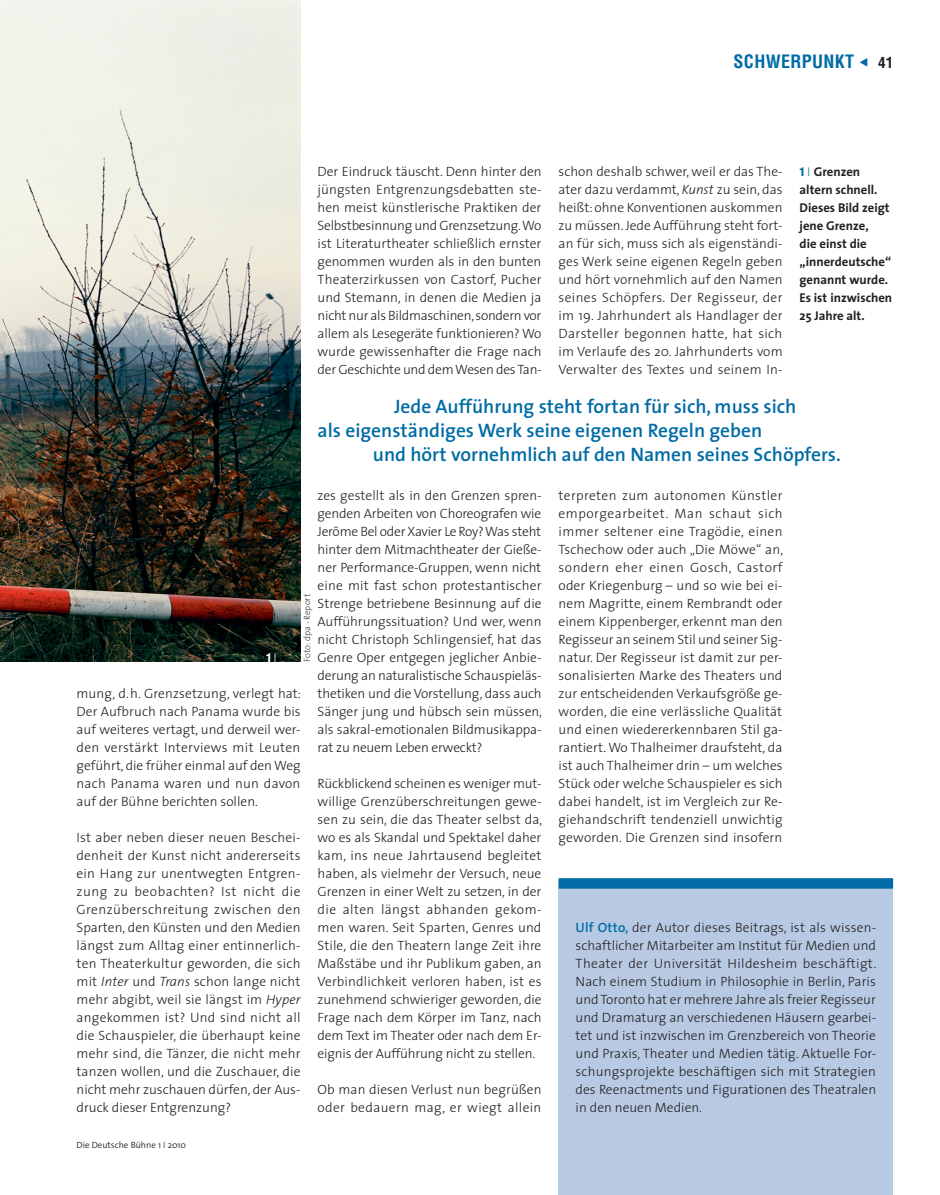
<style>
.page{position:relative;width:940px;height:1195px;background:#fff}
.page>*{position:absolute;margin:0;border:0;box-sizing:border-box;transform-origin:0 0}
.t1{font:600 19.5px/24px "The Sans";color:#006ba6}
.t2{font:700 condensed 18px "Helvetica LT Std";letter-spacing:.02em;color:#006ba6}
.t3{font:300 13.5px/18px "The Sans";color:#231f20;text-align:justify}
.t4{font:700 12.75px/18px "The Sans";color:#231f20}
.t5{font:900 condensed 11.7px "Helvetica";color:#fff}
.t6{font:300 9px "The Sans";color:#231f20}
.t7{font:200 9px "The Sans";color:#231f20}
.s1{font-size:15px;color:#231f20}
.s2{font-style:italic}
.s3{font-family:"Helvetica";font-weight:900;font-stretch:condensed;font-size:11.7px;color:#006ba6}
.s4{font-weight:200;color:#006ba6}
.s5{font-family:"The Sans";font-weight:200;font-stretch:normal;font-size:12.75px}
.s6{font-style:inherit}
.s7{font-weight:600;color:#006ba6}
</style>
<div class="page">
<div style="left:558px;top:881px;width:335px;height:314px;background:#b8cae3"></div>
<div style="left:558px;top:878px;width:335px;height:11px;background:#006ba6"></div>
<img style="left:0;top:0;width:300px;height:662px">
<h2 class="t2" style="left:733px;top:50px;width:161px">SCHWERPUNKT ▼ <span class="s1">41</span></h2>
<p class="t3" style="left:317px;top:162px;width:226px">Der Eindruck täuscht. Denn hinter den jüngsten Entgrenzungsdebatten ste&shy;hen meist künstlerische Praktiken der Selbstbesinnung und Grenzsetzung. Wo ist Literaturtheater schließlich ernster genommen wurden als in den bunten Theaterzirkussen von Castorf, Pucher und Stemann, in denen die Medien ja nicht nur als Bildmaschinen, sondern vor allem als Lesegeräte funktionieren? Wo wurde gewissenhafter die Frage nach der Geschichte und dem Wesen des Tan-</p>
<p class="t3" style="left:558px;top:162px;width:226px">schon deshalb schwer, weil er das The&shy;ater dazu verdammt, <span class="s2">Kunst</span> zu sein, das heißt: ohne Konventionen auskommen zu müssen. Jede Aufführung steht fort&shy;an für sich, muss sich als eigenständi&shy;ges Werk seine eigenen Regeln geben und hört vornehmlich auf den Namen seines Schöpfers. Der Regisseur, der im 19. Jahrhundert als Handlager der Darsteller begonnen hatte, hat sich im Verlaufe des 20. Jahrhunderts vom Verwalter des Textes und seinem In-</p>
<p class="t4" style="left:799px;top:162px;width:94px"><span class="s3">1</span> <span class="s4">I</span> Grenzen altern schnell.<br>Dieses Bild zeigt jene Grenze,<br>die einst die „innerdeutsche“ genannt wurde.<br>Es ist inzwischen<br>25 Jahre alt.</p>
<h1 class="t1" style="left:317px;top:394px;width:480px;text-indent:77px">Jede Aufführung steht fortan für sich, muss sich als eigenständiges Werk seine eigenen Regeln geben</h1>
<h1 class="t1" style="left:373px;top:442px;width:469px">und hört vornehmlich auf den Namen seines Schöpfers.</h1>
<p class="t3" style="left:317px;top:486px;width:226px">zes gestellt als in den Grenzen spren&shy;genden Arbeiten von Choreografen wie Jerôme Bel oder Xavier Le Roy? Was steht hinter dem Mitmachtheater der Gieße&shy;ner Performance-Gruppen, wenn nicht eine mit fast schon protestantischer Strenge betriebene Besinnung auf die Aufführungssituation? Und wer, wenn nicht Christoph Schlingensief, hat das Genre Oper entgegen jeglicher Anbie&shy;derung an naturalistische Schauspieläs&shy;thetiken und die Vorstellung, dass auch Sänger jung und hübsch sein müssen, als sakral-emotionalen Bildmusikappa&shy;rat zu neuem Leben erweckt?</p>
<p class="t3" style="left:317px;top:774px;width:226px">Rückblickend scheinen es weniger mut&shy;willige Grenzüberschreitungen gewe&shy;sen zu sein, die das Theater selbst da, wo es als Skandal und Spektakel daher kam, ins neue Jahrtausend begleitet haben, als vielmehr der Versuch, neue Grenzen in einer Welt zu setzen, in der die alten längst abhanden gekom&shy;men waren. Seit Sparten, Genres und Stile, die den Theatern lange Zeit ihre Maßstäbe und ihr Publikum gaben, an Verbindlichkeit verloren haben, ist es zunehmend schwieriger geworden, die Frage nach dem Körper im Tanz, nach dem Text im Theater oder nach dem Er&shy;eignis der Aufführung nicht zu stellen.</p>
<p class="t3" style="left:317px;top:1080px;width:225px">Ob man diesen Verlust nun begrüßen oder bedauern mag, er wiegt allein</p>
<p class="t7" style="left:300px;top:662px;width:69px;rotate:-90deg">Foto: dpa - Report</p>
<p class="t5" style="left:266px;top:650px;width:12px">1 <span class="s5">I</span></p>
<p class="t3" style="left:77px;top:684px;width:226px">mung, d.h. Grenzsetzung, verlegt hat:<br>Der Aufbruch nach Panama wurde bis auf weiteres vertagt, und derweil wer&shy;den verstärkt Interviews mit Leuten geführt, die früher einmal auf den Weg nach Panama waren und nun davon auf der Bühne berichten sollen.</p>
<p class="t3" style="left:77px;top:828px;width:226px">Ist aber neben dieser neuen Beschei&shy;denheit der Kunst nicht andererseits ein Hang zur unentwegten Entgren&shy;zung zu beobachten? Ist nicht die Grenzüberschreitung zwischen den Sparten, den Künsten und den Medien längst zum Alltag einer entinnerlich&shy;ten Theaterkultur geworden, die sich mit <span class="s2">Inter</span> und <span class="s2">Trans</span> schon lange nicht mehr abgibt, weil sie längst im <span class="s2">Hyper </span>angekommen ist? Und sind nicht all die Schauspieler, die überhaupt keine mehr sind, die Tänzer, die nicht mehr tanzen wollen, und die Zuschauer, die nicht mehr zuschauen dürfen, der Aus&shy;druck dieser Entgrenzung?</p>
<p class="t6" style="left:77px;top:1137px;width:111px">Die Deutsche Bühne 1 <span class="s6">I</span> 2010</p>
<p class="t3" style="left:558px;top:486px;width:226px">terpreten zum autonomen Künstler emporgearbeitet. Man schaut sich immer seltener eine Tragödie, einen Tschechow oder auch „Die Möwe“ an, sondern eher einen Gosch, Castorf oder Kriegenburg – und so wie bei ei&shy;nem Magritte, einem Rembrandt oder einem Kippenberger, erkennt man den Regisseur an seinem Stil und seiner Sig&shy;natur. Der Regisseur ist damit zur per&shy;sonalisierten Marke des Theaters und zur entscheidenden Verkaufsgröße ge&shy;worden, die eine verlässliche Qualität und einen wiedererkennbaren Stil ga&shy;rantiert. Wo Thalheimer draufsteht, da ist auch Thalheimer drin – um welches Stück oder welche Schauspieler es sich dabei handelt, ist im Vergleich zur Re&shy;giehandschrift tendenziell unwichtig geworden. Die Grenzen sind insofern</p>
<p class="t3" style="left:575px;top:918px;width:302px"><span class="s7">Ulf Otto,</span> der Autor dieses Beitrags, ist als wissen&shy;schaftlicher Mitarbeiter am Institut für Medien und Theater der Universität Hildesheim beschäftigt.<br>Nach einem Studium in Philosophie in Berlin, Paris und Toronto hat er mehrere Jahre als freier Regisseur und Dramaturg an verschiedenen Häusern gearbei&shy;tet und ist inzwischen im Grenzbereich von Theorie und Praxis, Theater und Medien tätig. Aktuelle For&shy;schungsprojekte beschäftigen sich mit Strategien des Reenactments und Figurationen des Theatralen in den neuen Medien.</p>
</div>
